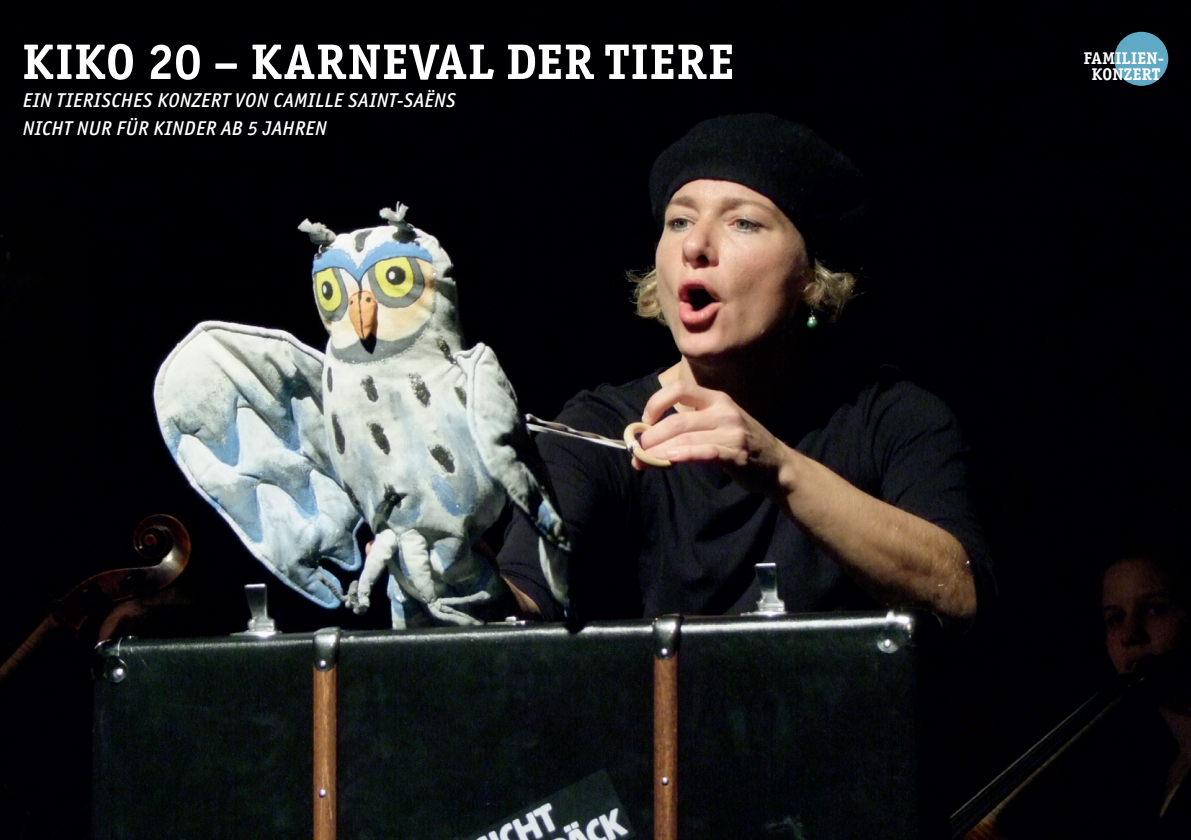
<style>
.page{position:relative;width:1191px;height:840px;background:#fff}
.page>*{position:absolute;margin:0;border:0;box-sizing:border-box;transform-origin:0 0}
.t1{font:700 50px "ITC Officina Serif";letter-spacing:.03em;color:#fff}
.t2{font:italic 500 20px/28px "ITC Officina Sans";letter-spacing:.025em;color:#fff}
.t3{font:700 17px/16px "ITC Officina Serif";letter-spacing:.02em;color:#fff;text-align:center}
</style>
<div class="page">
<img style="left:0;top:0;width:1191px;height:839px">
<div style="left:1114px;top:32px;width:54px;height:54px;background:#60a9c5;border-radius:50%"></div>
<h1 class="t1" style="left:23px;top:31px;width:260px">KIKO 20 – KARNE</h1>
<h1 class="t1" style="left:411px;top:31px;width:267px">VAL DER TIERE</h1>
<p class="t2" style="left:23px;top:86px;width:434px">EIN TIERISCHES KONZERT VON CAMILLE SAINT-SAËNS<br>NICHT NUR FÜR KINDER AB 5 JAHREN</p>
<p class="t3" style="left:1084px;top:50px;width:82px">FAMILIEN-<br>KONZERT</p>
</div>
